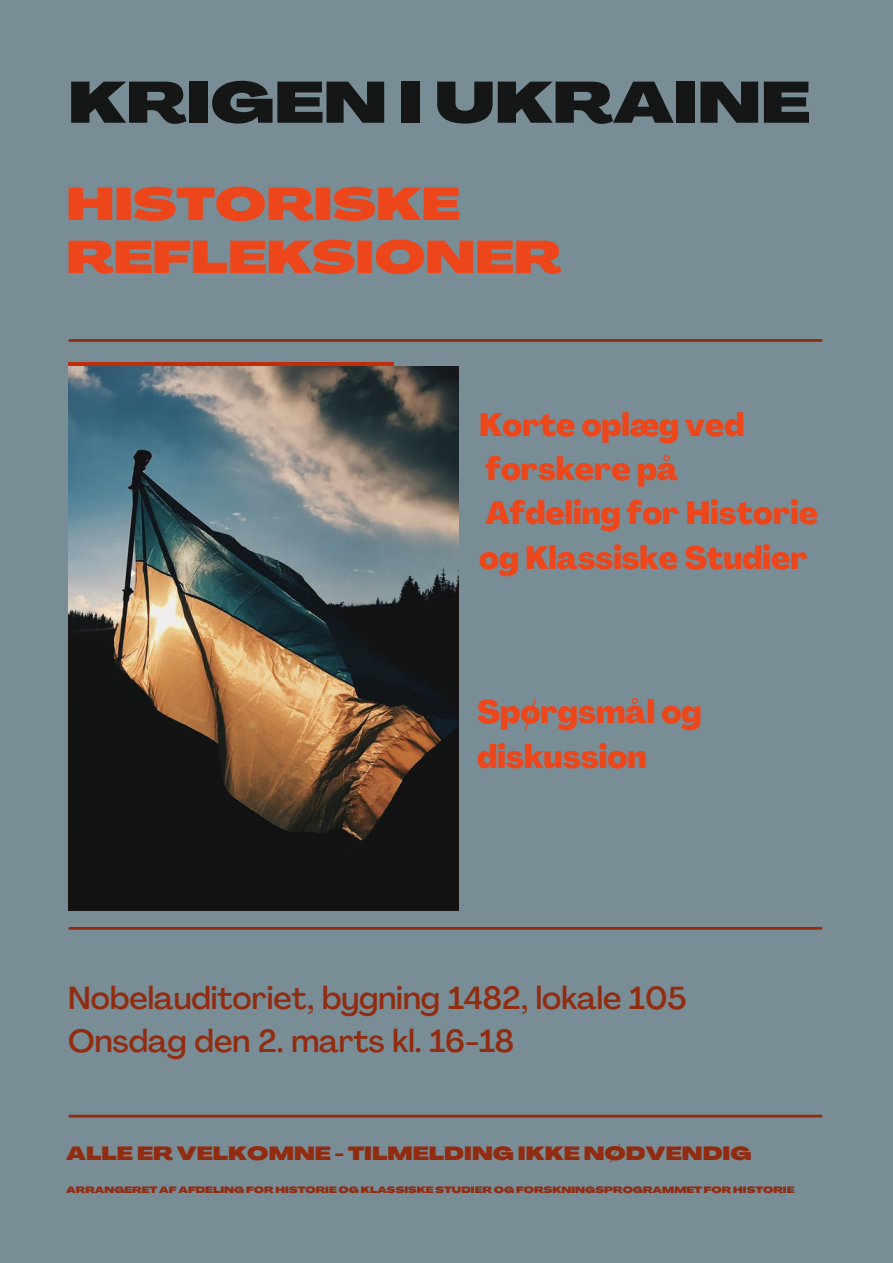
<style>
.page{position:relative;width:893px;height:1263px;background:#788d95}
.page>*{position:absolute;margin:0;border:0;box-sizing:border-box;transform-origin:0 0}
.t1{font:900 57.07px "Agrandir Grand";color:#151717}
.t2{font:900 44.92px/53.3px "Agrandir Grand";color:#ed461b}
.t3{font:800 32.25px/44.8px "Agrandir";color:#ed461b}
.t4{font:800 31.88px/44.2px "Agrandir";color:#ed461b}
.t5{font:500 31.5px "Agrandir";color:#922c11}
.t6{font:900 18.75px "Agrandir Grand";color:#922c11}
.t7{font:900 9px "Agrandir Grand";color:#922c11}
</style>
<div class="page">
<hr style="left:70px;top:339px;width:751px;height:3px;background:#922c11">
<hr style="left:70px;top:927px;width:751px;height:3px;background:#922c11">
<hr style="left:70px;top:1115px;width:751px;height:2px;background:#922c11">
<img style="left:68px;top:366px;width:391px;height:545px">
<p class="t1" style="left:68px;top:80px;width:743px">KRIGEN I UKRAINE</p>
<p class="t2" style="left:66px;top:182px;width:497px">HISTORISKE<br>REFLEKSIONER</p>
<p class="t4" style="left:479px;top:406px;width:340px">Korte oplæg ved forskere på<br>Afdeling for Historie og Klassiske Studier</p>
<p class="t3" style="left:477px;top:693px;width:226px">Spørgsmål og diskussion</p>
<p class="t5" style="left:68px;top:985px;width:620px">Nobelauditoriet, bygning 1482, lokale 105</p>
<p class="t5" style="left:68px;top:1029px;width:447px">Onsdag den 2. marts kl. 16-18</p>
<p class="t6" style="left:66px;top:1145px;width:686px">ALLE ER VELKOMNE - TILMELDING IKKE NØDVENDIG</p>
<p class="t7" style="left:66px;top:1186px;width:729px">ARRANGERET AF AFDELING FOR HISTORIE OG KLASSISKE STUDIER OG FORSKNINGSPROGRAMMET FOR HISTORIE</p>
</div>
